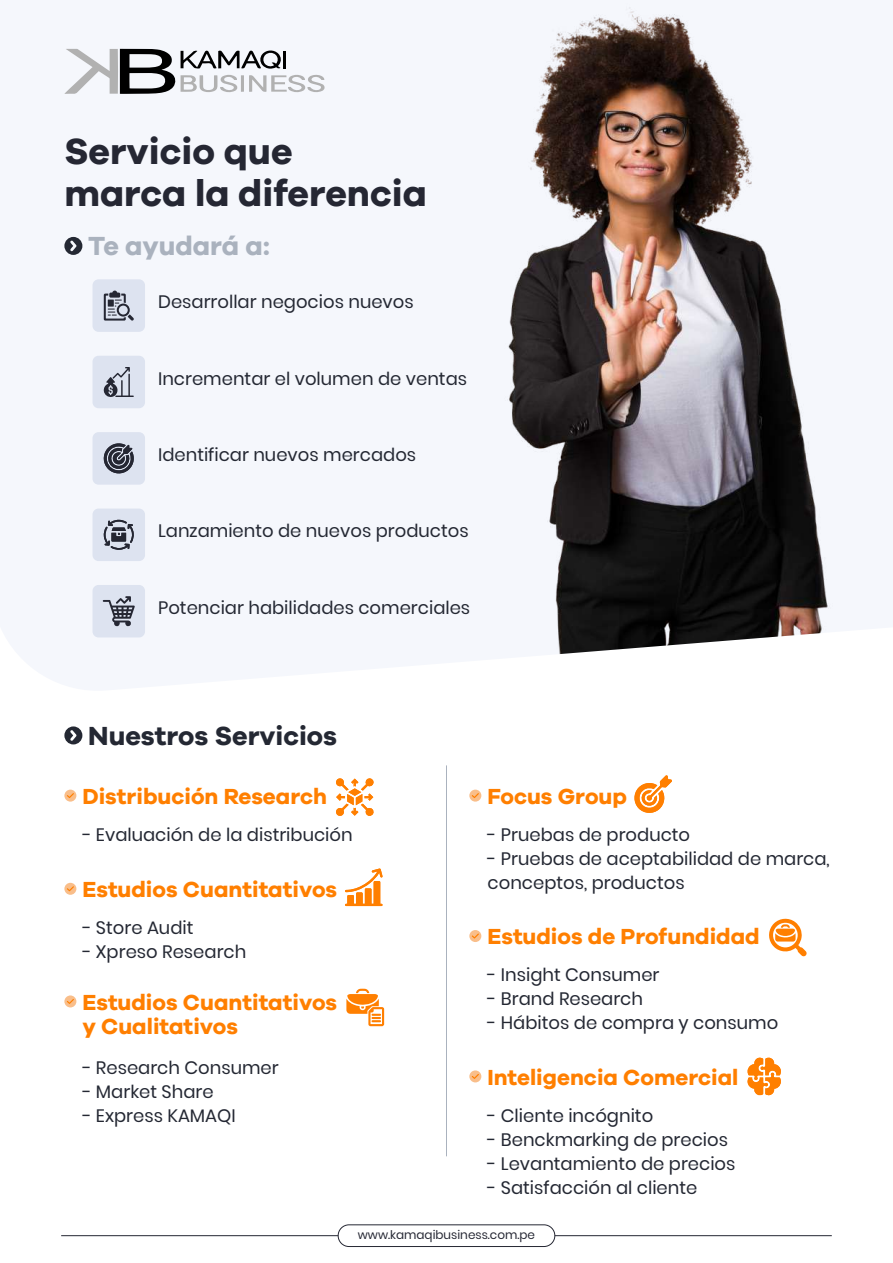
<style>
.page{position:relative;width:893px;height:1263px;background:#fff}
.page>*{position:absolute;margin:0;border:0;box-sizing:border-box;transform-origin:0 0}
.t1{font:700 37.5px/42px "Galano Grotesque";color:#252733}
.t2{font:700 27px "Galano Grotesque";color:#242833}
.t3{font:700 27px "Galano Grotesque";color:#aab2be}
.t4{font:700 22.5px/24px "Galano Grotesque";color:#ff7f00}
.t5{font:18px/24px "Poppins";color:#242833}
.t6{font:12px "Poppins";color:#252733}
</style>
<div class="page">
<hr style="left:61px;top:1235px;width:277px;height:1px;background:#252733">
<hr style="left:555px;top:1235px;width:277px;height:1px;background:#252733">
<div style="left:338px;top:1224px;width:217px;height:23px;border:1px solid #252733;border-radius:11px"></div>
<svg style="left:64px;top:237px;width:18px;height:18px"></svg>
<svg style="left:64px;top:726px;width:18px;height:18px"></svg>
<svg style="left:64px;top:49px;width:222px;height:45px"></svg>
<hr style="left:283px;top:51px;width:3px;height:17px;background:#000">
<div style="left:93px;top:279px;width:52px;height:53px;background:#dde3f0;border-radius:6px"></div>
<div style="left:93px;top:356px;width:52px;height:52px;background:#dde3f0;border-radius:6px"></div>
<div style="left:93px;top:432px;width:52px;height:53px;background:#dde3f0;border-radius:6px"></div>
<div style="left:93px;top:508px;width:52px;height:53px;background:#dde3f0;border-radius:6px"></div>
<div style="left:93px;top:585px;width:52px;height:52px;background:#dde3f0;border-radius:6px"></div>
<img style="left:286px;top:3px;width:547px;height:651px">
<div style="left:64px;top:790px;width:12px;height:12px;background:#f9be8a;border-radius:50%"></div>
<svg style="left:67px;top:793px;width:7px;height:5px"></svg>
<div style="left:469px;top:790px;width:12px;height:12px;background:#f9be8a;border-radius:50%"></div>
<svg style="left:472px;top:793px;width:7px;height:5px"></svg>
<div style="left:469px;top:930px;width:12px;height:12px;background:#f9be8a;border-radius:50%"></div>
<svg style="left:472px;top:933px;width:7px;height:5px"></svg>
<div style="left:469px;top:1070px;width:12px;height:12px;background:#f9be8a;border-radius:50%"></div>
<svg style="left:472px;top:1074px;width:7px;height:5px"></svg>
<div style="left:64px;top:883px;width:12px;height:12px;background:#f9be8a;border-radius:50%"></div>
<svg style="left:67px;top:886px;width:7px;height:5px"></svg>
<div style="left:64px;top:995px;width:12px;height:12px;background:#f9be8a;border-radius:50%"></div>
<svg style="left:67px;top:999px;width:7px;height:5px"></svg>
<hr style="left:446px;top:766px;width:1px;height:390px;background:#aab2be">
<svg style="left:104px;top:291px;width:30px;height:30px"></svg>
<svg style="left:103px;top:367px;width:31px;height:30px"></svg>
<svg style="left:103px;top:443px;width:31px;height:31px"></svg>
<svg style="left:104px;top:520px;width:30px;height:30px"></svg>
<svg style="left:103px;top:596px;width:32px;height:30px"></svg>
<svg style="left:336px;top:778px;width:38px;height:38px"></svg>
<svg style="left:747px;top:1057px;width:34px;height:39px"></svg>
<svg style="left:634px;top:775px;width:38px;height:38px"></svg>
<svg style="left:345px;top:868px;width:38px;height:38px"></svg>
<svg style="left:769px;top:918px;width:38px;height:39px"></svg>
<svg style="left:346px;top:989px;width:38px;height:37px"></svg>
<h1 class="t1" style="left:64px;top:129px;width:364px">Servicio que<br>marca la diferencia</h1>
<h2 class="t3" style="left:88px;top:229px;width:183px">Te ayudará a:</h2>
<p class="t5" style="left:158px;top:290px;width:257px">Desarrollar negocios nuevos</p>
<p class="t5" style="left:158px;top:366px;width:310px">Incrementar el volumen de ventas</p>
<p class="t5" style="left:158px;top:443px;width:260px">Identificar nuevos mercados</p>
<p class="t5" style="left:158px;top:519px;width:312px">Lanzamiento de nuevos productos</p>
<p class="t5" style="left:158px;top:595px;width:314px">Potenciar habilidades comerciales</p>
<h2 class="t2" style="left:88px;top:719px;width:250px">Nuestros Servicios</h2>
<p class="t4" style="left:82px;top:784px;width:246px">Distribución Research</p>
<p class="t5" style="left:83px;top:822px;width:272px">- Evaluación de la distribución</p>
<p class="t4" style="left:82px;top:877px;width:256px">Estudios Cuantitativos</p>
<p class="t5" style="left:83px;top:916px;width:112px">- Store Audit</p>
<p class="t5" style="left:83px;top:940px;width:165px">- Xpreso Research</p>
<p class="t4" style="left:82px;top:989px;width:256px">Estudios Cuantitativos y Cualitativos</p>
<p class="t5" style="left:83px;top:1055px;width:198px">- Research Consumer</p>
<p class="t5" style="left:83px;top:1079px;width:133px">- Market Share</p>
<p class="t5" style="left:83px;top:1103px;width:155px">- Express KAMAQI</p>
<p class="t4" style="left:487px;top:784px;width:141px">Focus Group</p>
<p class="t5" style="left:488px;top:822px;width:204px">- Pruebas de producto</p>
<p class="t5" style="left:488px;top:846px;width:344px">- Pruebas de aceptabilidad de marca, conceptos, productos</p>
<p class="t4" style="left:487px;top:924px;width:274px">Estudios de Profundidad</p>
<p class="t5" style="left:488px;top:963px;width:173px">- Insight Consumer</p>
<p class="t5" style="left:488px;top:987px;width:157px">- Brand Research</p>
<p class="t5" style="left:488px;top:1011px;width:292px">- Hábitos de compra y consumo</p>
<p class="t4" style="left:487px;top:1064px;width:253px">Inteligencia Comercial</p>
<p class="t5" style="left:488px;top:1103px;width:167px">- Cliente incógnito</p>
<p class="t5" style="left:488px;top:1127px;width:242px">- Benckmarking de precios</p>
<p class="t5" style="left:488px;top:1151px;width:249px">- Levantamiento de precios</p>
<p class="t5" style="left:488px;top:1175px;width:211px">- Satisfacción al cliente</p>
<p class="t6" style="left:358px;top:1228px;width:179px">www.kamaqibusiness.com.pe</p>
</div>
